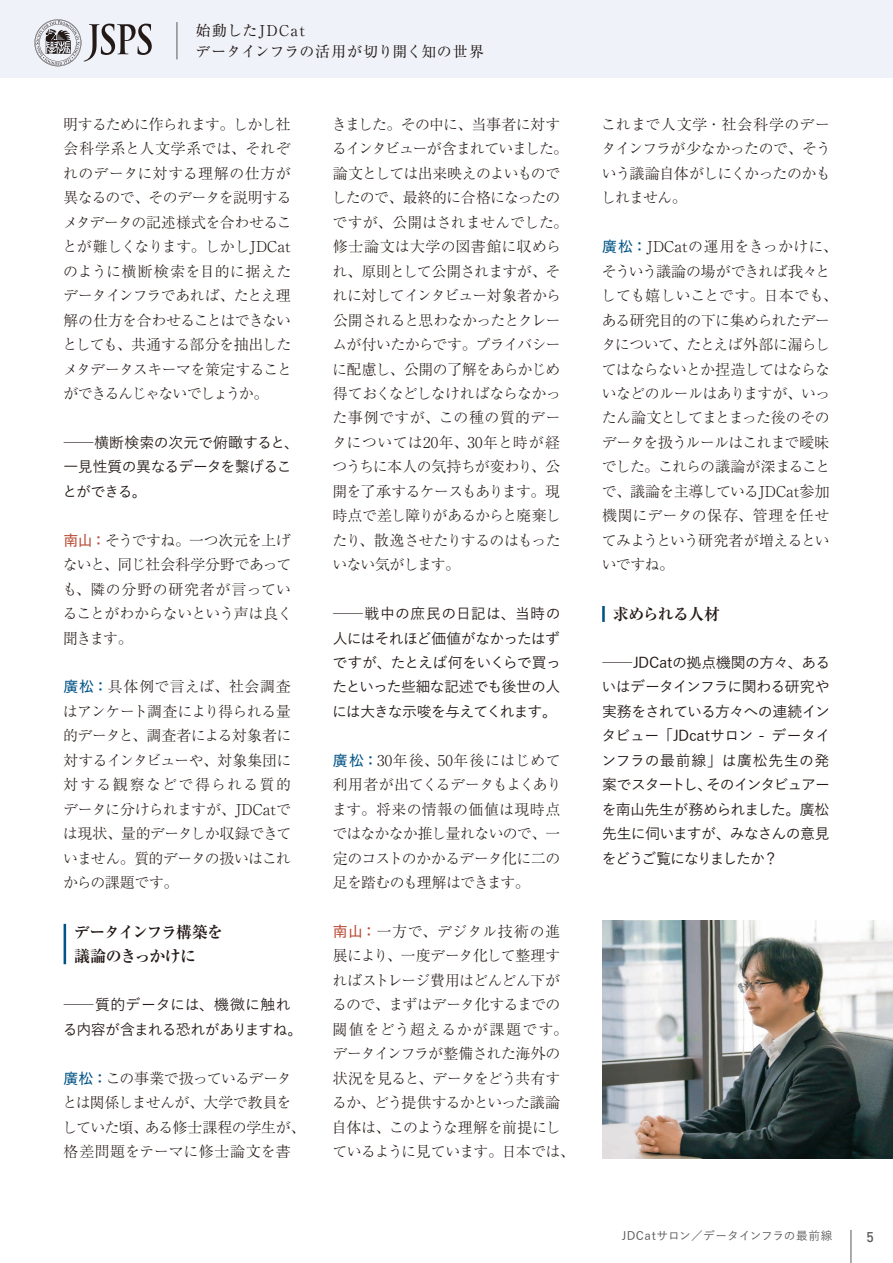
<style>
.page{position:relative;width:893px;height:1263px;background:#fff}
.page>*{position:absolute;margin:0;border:0;box-sizing:border-box;transform-origin:0 0}
.t1{font:700 15.9px/24.5px "Ryumin Pr 6";letter-spacing:-.055em;color:#231916}
.t2{font:300 14.85px/24.5px "Ryumin Pr 6";letter-spacing:-.03em;color:#231916}
.t3{font:500 14.85px/24.5px "Yu Go Pr 6 N";letter-spacing:-.045em;color:#231916;text-align:justify;scale:2 1}
.t4{font:500 14.85px/24.5px "Yu Go Pr 6 N";letter-spacing:-.025em;color:#231916;scale:2 1}
.t5{font:14.85px/21.3px "Ryumin Pr 6";letter-spacing:.045em;color:#231916}
.t6{font:500 13.8px "DIN";color:#595857}
.t7{font:500 11.7px "Yu Go Pr 6 N";letter-spacing:.015em;color:#595857}
.s1{font-family:"Yu Go Pr 6 N";font-weight:600;color:#ba513b}
.s2{font-family:"Yu Go Pr 6 N";font-weight:600;color:#005385}
</style>
<div class="page">
<hr style="left:851px;top:1230px;width:1px;height:33px;background:#595857">
<div style="left:0;top:0;width:893px;height:77px;background:#eff2f9"></div>
<svg style="left:34px;top:19px;width:118px;height:47px"></svg>
<hr style="left:177px;top:22px;width:1px;height:37px;background:#595857">
<hr style="left:64px;top:924px;width:2px;height:40px;background:#005385">
<hr style="left:602px;top:606px;width:3px;height:16px;background:#005385">
<img style="left:602px;top:921px;width:291px;height:238px">
<p class="t5" style="left:196px;top:19px;width:290px">始動したJDCat<br>データインフラの活用が切り開く知の世界</p>
<p class="t2" style="left:62px;top:111px;width:231px;text-align:justify">明するために作られます。しかし社会科学系と人文学系では、それぞれのデータに対する理解の仕方が異なるので、そのデータを説明するメタデータの記述様式を合わせることが難しくなります。しかしJDCatのように横断検索を目的に据えたデータインフラであれば、たとえ理解の仕方を合わせることはできないとしても、共通する部分を抽出したメタデータスキーマを策定することができるんじゃないでしょうか。</p>
<p class="t3" style="left:63px;top:428px;width:120px;text-align:left">─横断検索の次元で俯瞰すると、一見性質の異なるデータを繋げることができる。</p>
<p class="t2" style="left:62px;top:527px;width:232px"><span class="s1">南山：</span>そうですね。一つ次元を上げないと、同じ社会科学分野であっても、隣の分野の研究者が言っていることがわからないという声は良く聞きます。</p>
<p class="t2" style="left:63px;top:674px;width:230px;text-align:justify"><span class="s2">廣松：</span>具体例で言えば、社会調査はアンケート調査により得られる量的データと、調査者による対象者に対するインタビューや、対象集団に対する観察などで得られる質的データに分けられますが、JDCatでは現状、量的データしか収録できていません。質的データの扱いはこれからの課題です。</p>
<p class="t1" style="left:74px;top:919px;width:151px">データインフラ構築を議論のきっかけに</p>
<p class="t4" style="left:63px;top:991px;width:121px">─質的データには、機微に触れる内容が含まれる恐れがありますね。</p>
<p class="t2" style="left:62px;top:1065px;width:245px"><span class="s2">廣松：</span>この事業で扱っているデータとは関係しませんが、大学で教員をしていた頃、ある修士課程の学生が、格差問題をテーマに修士論文を書</p>
<p class="t2" style="left:332px;top:111px;width:238px">きました。その中に、当事者に対するインタビューが含まれていました。論文としては出来映えのよいものでしたので、最終的に合格になったのですが、公開はされませんでした。修士論文は大学の図書館に収められ、原則として公開されますが、それに対してインタビュー対象者から公開されると思わなかったとクレームが付いたからです。プライバシーに配慮し、公開の了解をあらかじめ得ておくなどしなければならなかった事例ですが、この種の質的データについては20年、30年と時が経つうちに本人の気持ちが変わり、公開を了承するケースもあります。現時点で差し障りがあるからと廃棄したり、散逸させたりするのはもったいない気がします。</p>
<p class="t3" style="left:332px;top:599px;width:116px">─戦中の庶民の日記は、当時の人にはそれほど価値がなかったはずですが、たとえば何をいくらで買ったといった些細な記述でも後世の人には大きな示唆を与えてくれます。</p>
<p class="t2" style="left:332px;top:747px;width:231px;text-align:justify"><span class="s2">廣松：</span>30年後、50年後にはじめて利用者が出てくるデータもよくあります。将来の情報の価値は現時点ではなかなか推し量れないので、一定のコストのかかるデータ化に二の足を踏むのも理解はできます。</p>
<p class="t2" style="left:332px;top:918px;width:244px"><span class="s1">南山：</span>一方で、デジタル技術の進展により、一度データ化して整理すればストレージ費用はどんどん下がるので、まずはデータ化するまでの閾値をどう超えるかが課題です。データインフラが整備された海外の状況を見ると、データをどう共有するか、どう提供するかといった議論自体は、このような理解を前提にしているように見ています。日本では、</p>
<p class="t2" style="left:601px;top:111px;width:231px;text-align:justify">これまで人文学・社会科学のデータインフラが少なかったので、そういう議論自体がしにくかったのかもしれません。</p>
<p class="t2" style="left:601px;top:234px;width:238px"><span class="s2">廣松：</span>JDCatの運用をきっかけに、そういう議論の場ができれば我々としても嬉しいことです。日本でも、ある研究目的の下に集められたデータについて、たとえば外部に漏らしてはならないとか捏造してはならないなどのルールはありますが、いったん論文としてまとまった後のそのデータを扱うルールはこれまで曖昧でした。これらの議論が深まることで、議論を主導しているJDCat参加機関にデータの保存、管理を任せてみようという研究者が増えるといいですね。</p>
<p class="t1" style="left:613px;top:601px;width:109px">求められる人材</p>
<p class="t3" style="left:601px;top:648px;width:116px">─JDCatの拠点機関の方々、あるいはデータインフラに関わる研究や実務をされている方々への連続インタビュー「JDcatサロン - データインフラの最前線」は廣松先生の発案でスタートし、そのインタビュアーを南山先生が務められました。廣松先生に伺いますが、みなさんの意見をどうご覧になりましたか？</p>
<p class="t7" style="left:622px;top:1225px;width:212px">JDCatサロン／データインフラの最前線</p>
<p class="t6" style="left:866px;top:1228px;width:9px">5</p>
</div>
